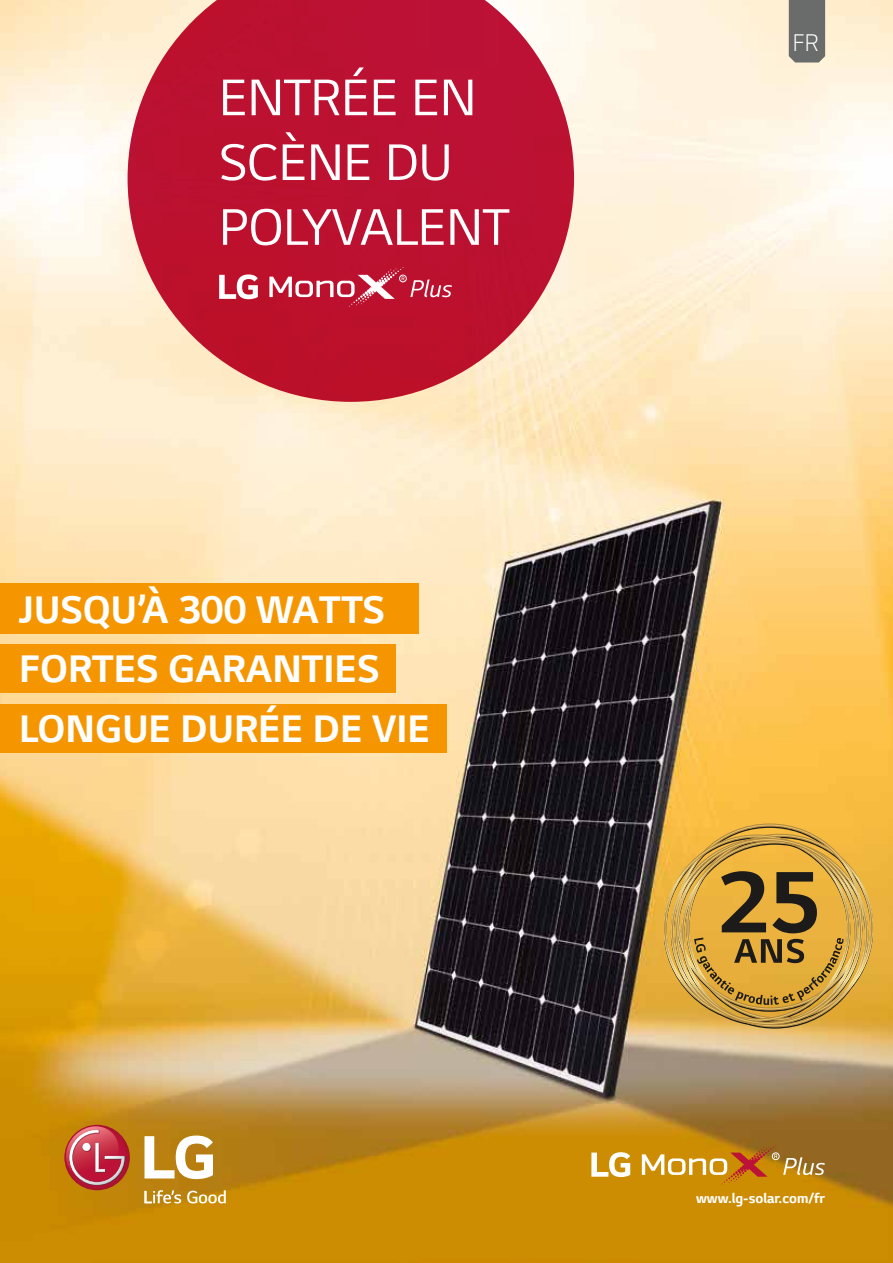
<style>
.page{position:relative;width:893px;height:1263px;background:#fff}
.page>*{position:absolute;margin:0;border:0;box-sizing:border-box;transform-origin:0 0}
.t1{font:54px/64.8px "LG Smart";color:#fff}
.t2{font:700 40.5px/59.2px "LG Smart";color:#fff}
.t3{font:300 25.5px "LG Smart";color:#fff}
.t4{font:700 15px "LG Smart";color:#fff}
</style>
<div class="page">
<img style="left:0;top:0;width:893px;height:1263px">
<svg style="left:144px;top:1190px;width:37px;height:13px"></svg>
<svg style="left:187px;top:1190px;width:39px;height:13px"></svg>
<svg style="left:144px;top:1135px;width:69px;height:44px"></svg>
<svg style="left:64px;top:1125px;width:66px;height:65px"></svg>
<svg style="left:63px;top:1126px;width:63px;height:60px;background:#c65855"></svg>
<svg style="left:128px;top:0;width:446px;height:402px;background:#c7394d"></svg>
<div style="left:0;top:583px;width:419px;height:51px;background:#f59600"></div>
<div style="left:0;top:644px;width:395px;height:49px;background:#f59600"></div>
<div style="left:0;top:704px;width:446px;height:49px;background:#f59600"></div>
<div style="left:789px;top:0;width:36px;height:63px;background:#6a6c6c"></div>
<svg style="left:642px;top:1145px;width:135px;height:39px;background:#cd8f27"></svg>
<div style="left:772px;top:1152px;width:7px;height:8px;border:1px solid #fff;border-radius:50%"></div>
<svg style="left:591px;top:1152px;width:39px;height:25px"></svg>
<svg style="left:783px;top:1157px;width:42px;height:18px"></svg>
<svg style="left:219px;top:274px;width:39px;height:25px"></svg>
<svg style="left:269px;top:267px;width:183px;height:40px;background:#c73a52"></svg>
<svg style="left:664px;top:824px;width:208px;height:204px;background:#c99c3f"></svg>
<h1 class="t1" style="left:219px;top:63px;width:292px">ENTRÉE EN<br>SCÈNE DU<br>POLYVALENT</h1>
<p class="t2" style="left:19px;top:580px;width:412px">JUSQU’À 300 WATTS<br>FORTES GARANTIES<br>LONGUE DURÉE DE VIE</p>
<p class="t3" style="left:793px;top:25px;width:28px">FR</p>
<p class="t4" style="left:696px;top:1188px;width:131px">www.lg-solar.com/fr</p>
</div>
